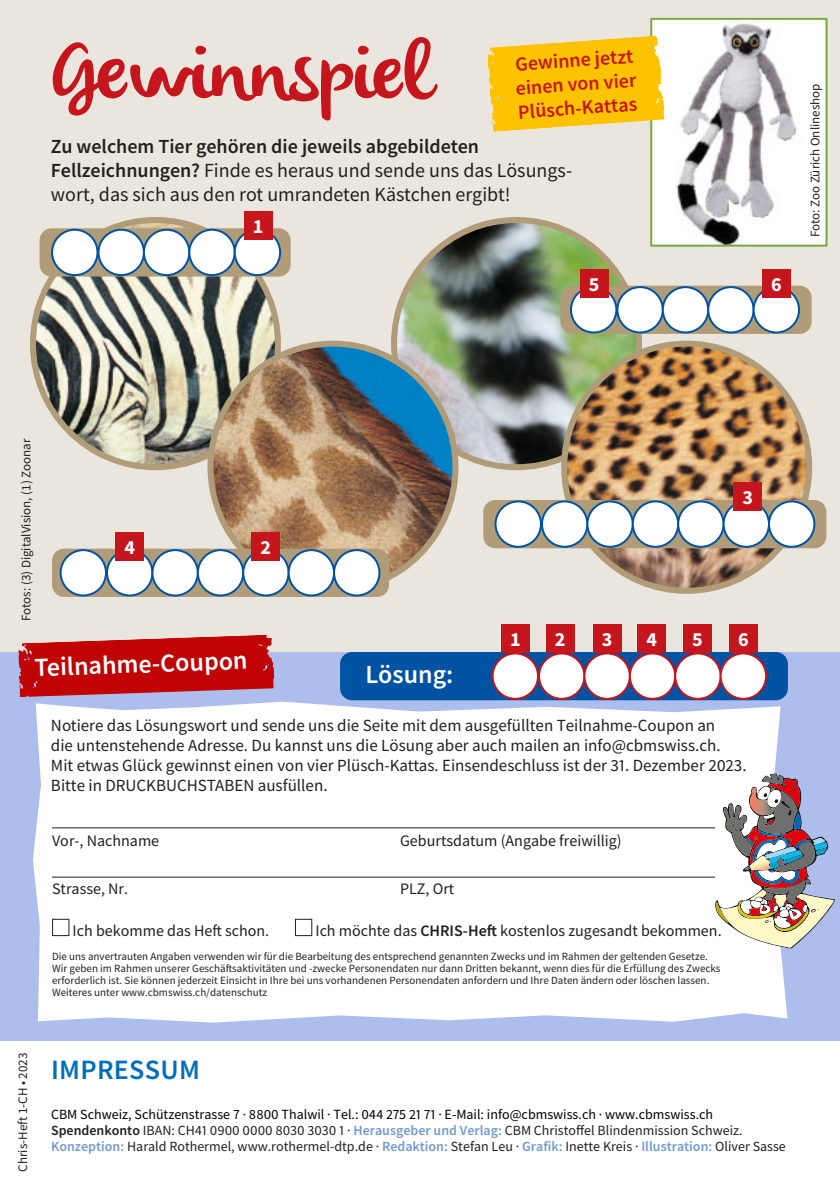
<style>
.page{position:relative;width:840px;height:1191px;background:#fff}
.page>*{position:absolute;margin:0;border:0;box-sizing:border-box;transform-origin:0 0}
.t1{font:80px "olivier";color:#c4161c}
.t2{font:600 28px "Source Sans Pro";letter-spacing:.01em;color:#006eb8}
.t3{font:600 26px "Source Sans Pro";color:#fff}
.t4{font:20px/24px "Source Sans Pro";color:#221f20}
.t5{font:600 20px/24px "Source Sans Pro";color:#c4161c;text-align:justify}
.t6{font:700 20px "Source Sans Pro";color:#fff}
.t7{font:17px/20px "Source Sans Pro";color:#221f20}
.t8{font:16px "Source Sans Pro";color:#221f20}
.t9{font:14px/16px "Source Sans Pro";color:#221f20}
.t10{font:13px "Source Sans Pro";color:#221f20}
.t11{font:11px/12px "Source Sans Pro";color:#221f20}
.s1{font-weight:600}
.s2{color:#000}
.s3{font-weight:600;color:#729ad1}
</style>
<div class="page">
<div style="left:0;top:0;width:839px;height:667px;background:#ebe6dd"></div>
<div style="left:0;top:652px;width:839px;height:388px;background:#aebeec"></div>
<div style="left:33px;top:701px;width:755px;height:321px;background:#fff"></div>
<svg style="left:52px;top:918px;width:17px;height:18px"></svg>
<svg style="left:295px;top:918px;width:17px;height:18px"></svg>
<svg style="left:18px;top:634px;width:256px;height:63px"></svg>
<svg style="left:714px;top:773px;width:120px;height:175px"></svg>
<hr style="left:52px;top:827px;width:662px;height:1px;background:#221f20">
<hr style="left:52px;top:876px;width:662px;height:1px;background:#221f20">
<img style="left:33px;top:220px;width:245px;height:247px;border-radius:50%">
<div style="left:30px;top:217px;width:251px;height:253px;border:6px solid #b09c78;border-radius:50%"></div>
<img style="left:394px;top:220px;width:244px;height:247px;border-radius:50%">
<img style="left:210px;top:343px;width:245px;height:248px;border-radius:50%">
<img style="left:564px;top:343px;width:244px;height:248px;border-radius:50%">
<div style="left:561px;top:340px;width:250px;height:254px;border:6px solid #b09c78;border-radius:50%"></div>
<div style="left:40px;top:228px;width:250px;height:48px;background:#b09c78;border-radius:12px"></div>
<div style="left:560px;top:286px;width:251px;height:48px;background:#b09c78;border-radius:12px"></div>
<div style="left:52px;top:548px;width:337px;height:49px;background:#b09c78;border-radius:12px"></div>
<div style="left:340px;top:652px;width:447px;height:48px;background:#0053a3;border-radius:12px"></div>
<div style="left:483px;top:500px;width:343px;height:48px;background:#b09c78;border-radius:12px"></div>
<div style="left:651px;top:19px;width:175px;height:227px;background:#fff"></div>
<img style="left:676px;top:23px;width:121px;height:221px">
<div style="left:650px;top:18px;width:177px;height:229px;border:2px solid #79a941"></div>
<svg style="left:487px;top:35px;width:177px;height:97px"></svg>
<div style="left:60px;top:549px;width:47px;height:47px;background:#fff;border:2px solid #0053a3;border-radius:50%"></div>
<div style="left:106px;top:549px;width:47px;height:47px;background:#fff;border:2px solid #0053a3;border-radius:50%"></div>
<div style="left:151px;top:549px;width:48px;height:47px;background:#fff;border:2px solid #0053a3;border-radius:50%"></div>
<div style="left:197px;top:549px;width:47px;height:47px;background:#fff;border:2px solid #0053a3;border-radius:50%"></div>
<div style="left:242px;top:549px;width:47px;height:47px;background:#fff;border:2px solid #0053a3;border-radius:50%"></div>
<div style="left:333px;top:549px;width:47px;height:47px;background:#fff;border:2px solid #0053a3;border-radius:50%"></div>
<div style="left:287px;top:549px;width:48px;height:47px;background:#fff;border:2px solid #0053a3;border-radius:50%"></div>
<div style="left:51px;top:229px;width:47px;height:47px;background:#fff;border:2px solid #0053a3;border-radius:50%"></div>
<div style="left:97px;top:229px;width:48px;height:47px;background:#fff;border:2px solid #0053a3;border-radius:50%"></div>
<div style="left:143px;top:229px;width:47px;height:47px;background:#fff;border:2px solid #0053a3;border-radius:50%"></div>
<div style="left:188px;top:229px;width:47px;height:47px;background:#fff;border:2px solid #0053a3;border-radius:50%"></div>
<div style="left:233px;top:229px;width:48px;height:47px;background:#fff;border:2px solid #0053a3;border-radius:50%"></div>
<div style="left:569px;top:286px;width:48px;height:47px;background:#fff;border:2px solid #0053a3;border-radius:50%"></div>
<div style="left:616px;top:286px;width:47px;height:47px;background:#fff;border:2px solid #0053a3;border-radius:50%"></div>
<div style="left:661px;top:286px;width:47px;height:47px;background:#fff;border:2px solid #0053a3;border-radius:50%"></div>
<div style="left:706px;top:286px;width:48px;height:47px;background:#fff;border:2px solid #0053a3;border-radius:50%"></div>
<div style="left:752px;top:286px;width:47px;height:47px;background:#fff;border:2px solid #0053a3;border-radius:50%"></div>
<div style="left:494px;top:500px;width:47px;height:48px;background:#fff;border:2px solid #0053a3;border-radius:50%"></div>
<div style="left:540px;top:500px;width:48px;height:48px;background:#fff;border:2px solid #0053a3;border-radius:50%"></div>
<div style="left:586px;top:500px;width:47px;height:48px;background:#fff;border:2px solid #0053a3;border-radius:50%"></div>
<div style="left:631px;top:500px;width:47px;height:48px;background:#fff;border:2px solid #0053a3;border-radius:50%"></div>
<div style="left:676px;top:500px;width:48px;height:48px;background:#fff;border:2px solid #0053a3;border-radius:50%"></div>
<div style="left:767px;top:500px;width:47px;height:48px;background:#fff;border:2px solid #0053a3;border-radius:50%"></div>
<div style="left:722px;top:500px;width:47px;height:48px;background:#fff;border:2px solid #0053a3;border-radius:50%"></div>
<div style="left:491px;top:652px;width:47px;height:48px;background:#fff;border:2px solid #c4161c;border-radius:50%"></div>
<div style="left:537px;top:652px;width:48px;height:48px;background:#fff;border:2px solid #c4161c;border-radius:50%"></div>
<div style="left:583px;top:652px;width:47px;height:48px;background:#fff;border:2px solid #c4161c;border-radius:50%"></div>
<div style="left:628px;top:652px;width:47px;height:48px;background:#fff;border:2px solid #c4161c;border-radius:50%"></div>
<div style="left:673px;top:652px;width:48px;height:48px;background:#fff;border:2px solid #c4161c;border-radius:50%"></div>
<div style="left:719px;top:652px;width:47px;height:48px;background:#fff;border:2px solid #c4161c;border-radius:50%"></div>
<div style="left:244px;top:211px;width:28px;height:28px;background:#c4161c"></div>
<div style="left:501px;top:624px;width:28px;height:28px;background:#c4161c"></div>
<div style="left:682px;top:624px;width:29px;height:28px;background:#c4161c"></div>
<div style="left:728px;top:624px;width:29px;height:28px;background:#c4161c"></div>
<div style="left:637px;top:624px;width:28px;height:28px;background:#c4161c"></div>
<div style="left:592px;top:624px;width:29px;height:28px;background:#c4161c"></div>
<div style="left:545px;top:624px;width:29px;height:28px;background:#c4161c"></div>
<div style="left:733px;top:482px;width:28px;height:29px;background:#c4161c"></div>
<div style="left:761px;top:269px;width:29px;height:29px;background:#c4161c"></div>
<div style="left:579px;top:269px;width:29px;height:29px;background:#c4161c"></div>
<div style="left:251px;top:532px;width:29px;height:29px;background:#c4161c"></div>
<div style="left:115px;top:532px;width:29px;height:29px;background:#c4161c"></div>
<h1 class="t1" style="left:51px;top:38px;width:382px">Gewinnspiel</h1>
<h3 class="t5" style="left:513px;top:54px;width:122px;rotate:-4deg">Gewinne jetzt einen von vier Plüsch-Kattas</h3>
<h3 class="t4" style="left:51px;top:136px;width:522px"><span class="s1">Zu welchem Tier gehören die jeweils abgebildeten<br>Fellzeichnungen?</span> Finde es heraus und sende uns das Lösungs&shy;wort, das sich aus den rot umrandeten Kästchen ergibt!</h3>
<h3 class="t6" style="left:253px;top:218px;width:12px">1</h3>
<h3 class="t6" style="left:588px;top:276px;width:12px">5</h3>
<h3 class="t6" style="left:770px;top:276px;width:12px">6</h3>
<p class="t10" style="left:809px;top:237px;width:155px;rotate:-90deg">Foto: Zoo Zürich Onlineshop</p>
<p class="t10" style="left:21px;top:621px;width:183px;rotate:-90deg">Fotos: (3) DigitalVision, (1) Zoonar</p>
<h3 class="t6" style="left:124px;top:539px;width:12px">4</h3>
<h3 class="t6" style="left:260px;top:539px;width:12px">2</h3>
<h3 class="t3" style="left:34px;top:656px;width:214px;rotate:-2deg">Teilnahme-Coupon</h3>
<h3 class="t3" style="left:365px;top:663px;width:89px">Lösung:</h3>
<h3 class="t6" style="left:742px;top:489px;width:12px">3</h3>
<h3 class="t6" style="left:509px;top:630px;width:12px">1</h3>
<h3 class="t6" style="left:554px;top:630px;width:12px">2</h3>
<h3 class="t6" style="left:601px;top:630px;width:12px">3</h3>
<h3 class="t6" style="left:646px;top:630px;width:12px">4</h3>
<h3 class="t6" style="left:691px;top:630px;width:12px">5</h3>
<h3 class="t6" style="left:737px;top:630px;width:12px">6</h3>
<p class="t7" style="left:51px;top:716px;width:696px">Notiere das Lösungswort und sende uns die Seite mit dem ausgefüllten Teilnahme-Coupon an<br>die untenstehende Adresse. Du kannst uns die Lösung aber auch mailen an info@cbmswiss.ch.<br>Mit etwas Glück gewinnst einen von vier Plüsch-Kattas. Einsendeschluss ist der 31. Dezember 2023.<br>Bitte in DRUCKBUCHSTABEN ausfüllen.</p>
<p class="t10" style="left:17px;top:1171px;width:120px;rotate:-90deg">Chris-Heft 1-CH • 2023</p>
<h3 class="t8" style="left:52px;top:834px;width:109px">Vor-, Nachname</h3>
<h3 class="t8" style="left:400px;top:834px;width:223px">Geburtsdatum (Angabe freiwillig)</h3>
<h3 class="t8" style="left:52px;top:882px;width:77px">Strasse, Nr.</h3>
<h3 class="t8" style="left:400px;top:882px;width:56px">PLZ, Ort</h3>
<h3 class="t8" style="left:73px;top:924px;width:198px">Ich bekomme das Heft schon.</h3>
<h3 class="t8" style="left:315px;top:924px;width:407px">Ich möchte das <span class="s1">CHRIS-Heft</span> kostenlos zugesandt bekommen.</h3>
<p class="t11" style="left:52px;top:951px;width:669px">Die uns anvertrauten Angaben verwenden wir für die Bearbeitung des entsprechend genannten Zwecks und im Rahmen der geltenden Gesetze.<br>Wir geben im Rahmen unserer Geschäftsaktivitäten und -zwecke Personendaten nur dann Dritten bekannt, wenn dies für die Erfüllung des Zwecks erforderlich ist. Sie können jederzeit Einsicht in Ihre bei uns vorhandenen Personendaten anfordern und Ihre Daten ändern oder löschen lassen.<br>Weiteres unter www.cbmswiss.ch/datenschutz</p>
<h2 class="t2" style="left:51px;top:1058px;width:150px">IMPRESSUM</h2>
<p class="t9" style="left:51px;top:1107px;width:736px"><span class="s2">CBM Schweiz, Schützenstrasse 7 · 8800 Thalwil · Tel.: 044 275 21 71 · E-Mail: info@cbmswiss.ch · www.cbmswiss.ch<br></span><span class="s1">Spendenkonto</span> IBAN: CH41 0900 0000 8030 3030 1 · <span class="s3">Herausgeber und Verlag:</span> CBM Christoffel Blindenmission Schweiz.<br><span class="s3">Konzeption:</span> Harald Rothermel, www.rothermel-dtp.de · <span class="s3">Redaktion:</span> Stefan Leu · <span class="s3">Grafik:</span> Inette Kreis · <span class="s3">Illustration:</span> Oliver Sasse</p>
</div>
